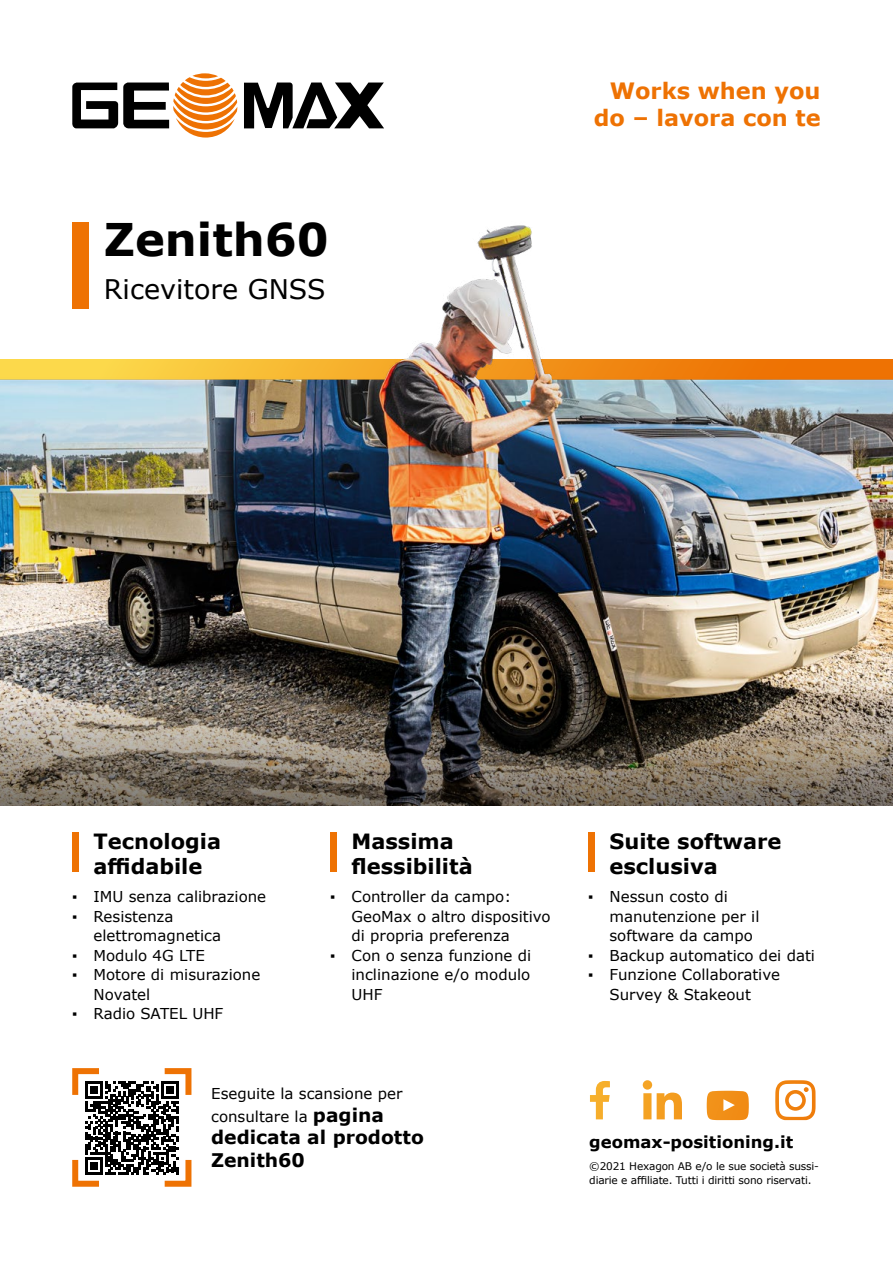
<style>
.page{position:relative;width:893px;height:1263px;background:#fff}
.page>*{position:absolute;margin:0;border:0;box-sizing:border-box;transform-origin:0 0}
.t1{font:700 45px "Verdana";color:#000}
.t2{font:27px "Verdana";color:#000}
.t3{font:700 22.5px/27px "Verdana";color:#ee7203;text-align:right}
.t4{font:700 21px/25.2px "Verdana";color:#000}
.t5{font:700 18.75px/22.5px "Verdana";color:#000}
.t6{font:700 16.5px "Verdana";color:#000}
.t7{font:15px/19.5px "Verdana";color:#000}
.t8{font:10.5px/13.5px "Verdana";letter-spacing:-.015em;color:#000}
.s1{font-weight:700}
.s2{font-weight:700;font-size:18.75px}
</style>
<div class="page">
<div style="left:72px;top:833px;width:6px;height:39px;background:#ee7203"></div>
<div style="left:330px;top:833px;width:6px;height:39px;background:#ee7203"></div>
<div style="left:588px;top:833px;width:6px;height:39px;background:#ee7203"></div>
<img style="left:0;top:222px;width:893px;height:440px">
<img style="left:0;top:662px;width:893px;height:143px">
<svg style="left:707px;top:1091px;width:42px;height:29px"></svg>
<svg style="left:643px;top:1080px;width:39px;height:39px"></svg>
<svg style="left:590px;top:1081px;width:20px;height:38px"></svg>
<svg style="left:775px;top:1080px;width:40px;height:40px"></svg>
<svg style="left:72px;top:1068px;width:120px;height:119px"></svg>
<svg style="left:244px;top:83px;width:140px;height:45px"></svg>
<svg style="left:192px;top:73px;width:26px;height:5px"></svg>
<svg style="left:72px;top:77px;width:165px;height:61px"></svg>
<h1 class="t1" style="left:104px;top:208px;width:227px">Zenith60</h1>
<h2 class="t2" style="left:104px;top:271px;width:223px">Ricevitore GNSS</h2>
<h3 class="t3" style="left:594px;top:76px;width:228px">Works when you do – lavora con te</h3>
<h3 class="t4" style="left:94px;top:828px;width:129px">Tecnologia affidabile</h3>
<p class="t7" style="left:72px;top:887px;width:195px"><span class="s1">▪</span> IMU senza calibrazione</p>
<p class="t7" style="left:94px;top:906px;width:129px;text-indent:-21px"><span class="s1">▪</span> Resistenza elettromagnetica</p>
<p class="t7" style="left:72px;top:945px;width:134px"><span class="s1">▪</span> Modulo 4G LTE</p>
<p class="t7" style="left:94px;top:965px;width:168px;text-indent:-21px"><span class="s1">▪</span> Motore di misurazione<br>Novatel</p>
<p class="t7" style="left:72px;top:1004px;width:152px"><span class="s1">▪</span> Radio SATEL UHF</p>
<h3 class="t4" style="left:351px;top:828px;width:123px">Massima flessibilità</h3>
<p class="t7" style="left:351px;top:887px;width:201px;text-indent:-21px"><span class="s1">▪</span> Controller da campo:<br>GeoMax o altro dispositivo di propria preferenza</p>
<p class="t7" style="left:351px;top:945px;width:181px;text-align:justify;text-indent:-21px"><span class="s1">▪</span> Con o senza funzione di inclinazione e/o modulo UHF</p>
<p class="t7" style="left:211px;top:1082px;width:193px;line-height:22.5px">Eseguite la scansione per consultare la <span class="s2">pagina</span></p>
<p class="t5" style="left:211px;top:1126px;width:214px">dedicata al prodotto<br>Zenith60</p>
<h3 class="t4" style="left:609px;top:828px;width:174px">Suite software esclusiva</h3>
<p class="t7" style="left:609px;top:887px;width:151px;text-indent:-21px"><span class="s1">▪</span> Nessun costo di manutenzione per il software da campo</p>
<p class="t7" style="left:588px;top:945px;width:228px"><span class="s1">▪</span> Backup automatico dei dati</p>
<p class="t7" style="left:588px;top:965px;width:193px;text-align:center"><span class="s1">▪</span> Funzione Collaborative<br>Survey &amp; Stakeout</p>
<p class="t6" style="left:589px;top:1130px;width:205px">geomax-positioning.it</p>
<p class="t8" style="left:589px;top:1159px;width:231px">©2021 Hexagon AB e/o le sue società sussi&shy;diarie e affiliate. Tutti i diritti sono riservati.</p>
</div>
